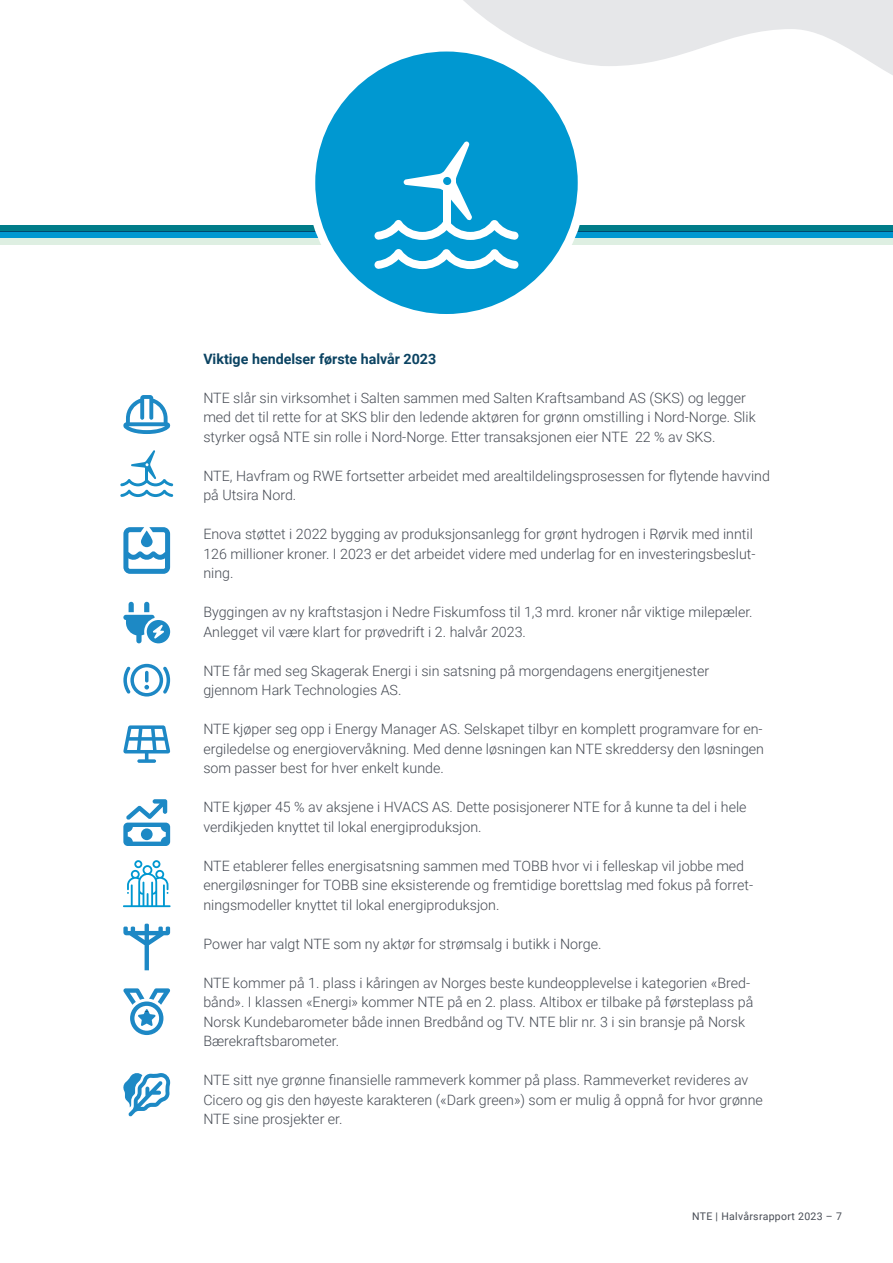
<style>
.page{position:relative;width:893px;height:1263px;background:#fff}
.page>*{position:absolute;margin:0;border:0;box-sizing:border-box;transform-origin:0 0}
.t1{font:300 14.25px/19.5px "Roboto";color:#464b54}
.t2{font:700 14.25px "Roboto";color:#0b4362}
.t3{font:10.5px "Roboto";letter-spacing:.03em;color:#464b54}
</style>
<div class="page">
<svg style="left:463px;top:0;width:430px;height:75px;fill:#e6e7e9"></svg>
<svg style="left:123px;top:860px;width:48px;height:47px"></svg>
<div style="left:0;top:232px;width:893px;height:6px;background:#0098d1"></div>
<div style="left:0;top:238px;width:893px;height:6px;background:#deefe2"></div>
<div style="left:0;top:225px;width:893px;height:7px;background:#007c89"></div>
<div style="left:307px;top:43px;width:279px;height:280px;background:#fff;border-radius:50%"></div>
<div style="left:315px;top:52px;width:263px;height:262px;background:#0098d1;border-radius:50%"></div>
<svg style="left:374px;top:141px;width:145px;height:128px"></svg>
<div style="left:443px;top:187px;width:8px;height:41px;background:#fff"></div>
<svg style="left:120px;top:450px;width:53px;height:47px"></svg>
<hr style="left:145px;top:467px;width:3px;height:15px;background:#168cc5">
<svg style="left:123px;top:664px;width:47px;height:32px"></svg>
<svg style="left:123px;top:988px;width:47px;height:47px"></svg>
<svg style="left:123px;top:725px;width:47px;height:38px"></svg>
<svg style="left:123px;top:527px;width:47px;height:47px"></svg>
<svg style="left:123px;top:924px;width:47px;height:46px"></svg>
<svg style="left:123px;top:395px;width:47px;height:39px"></svg>
<svg style="left:123px;top:1073px;width:47px;height:43px"></svg>
<svg style="left:123px;top:799px;width:47px;height:47px"></svg>
<svg style="left:123px;top:602px;width:47px;height:41px"></svg>
<p class="t2" style="left:203px;top:348px;width:234px">Viktige hendelser første halvår 2023</p>
<p class="t1" style="left:203px;top:387px;width:554px">NTE slår sin virksomhet i Salten sammen med Salten Kraftsamband AS (SKS) og legger med det til rette for at SKS blir den ledende aktøren for grønn omstilling i Nord-Norge. Slik styrker også NTE sin rolle i Nord-Norge. Etter transaksjonen eier NTE 22 % av SKS.</p>
<p class="t1" style="left:203px;top:465px;width:568px">NTE, Havfram og RWE fortsetter arbeidet med arealtildelingsprosessen for flytende havvind på Utsira Nord.</p>
<p class="t1" style="left:203px;top:524px;width:554px">Enova støttet i 2022 bygging av produksjonsanlegg for grønt hydrogen i Rørvik med inntil<br>126 millioner kroner. I 2023 er det arbeidet videre med underlag for en investeringsbeslut&shy;ning.</p>
<p class="t1" style="left:203px;top:602px;width:551px">Byggingen av ny kraftstasjon i Nedre Fiskumfoss til 1,3 mrd. kroner når viktige milepæler.<br>Anlegget vil være klart for prøvedrift i 2. halvår 2023.</p>
<p class="t1" style="left:203px;top:660px;width:507px">NTE får med seg Skagerak Energi i sin satsning på morgendagens energitjenester gjennom Hark Technologies AS.</p>
<p class="t1" style="left:203px;top:719px;width:562px;text-align:justify">NTE kjøper seg opp i Energy Manager AS. Selskapet tilbyr en komplett programvare for en&shy;ergiledelse og energiovervåkning. Med denne løsningen kan NTE skreddersy den løsningen som passer best for hver enkelt kunde.</p>
<p class="t1" style="left:203px;top:797px;width:545px">NTE kjøper 45 % av aksjene i HVACS AS. Dette posisjonerer NTE for å kunne ta del i hele verdikjeden knyttet til lokal energiproduksjon.</p>
<p class="t1" style="left:203px;top:855px;width:551px">NTE etablerer felles energisatsning sammen med TOBB hvor vi i felleskap vil jobbe med energiløsninger for TOBB sine eksisterende og fremtidige borettslag med fokus på forret&shy;ningsmodeller knyttet til lokal energiproduksjon.</p>
<p class="t1" style="left:203px;top:933px;width:400px">Power har valgt NTE som ny aktør for strømsalg i butikk i Norge.</p>
<p class="t1" style="left:203px;top:972px;width:551px">NTE kommer på 1. plass i kåringen av Norges beste kundeopplevelse i kategorien «Bred&shy;bånd». I klassen «Energi» kommer NTE på en 2. plass. Altibox er tilbake på førsteplass på Norsk Kundebarometer både innen Bredbånd og TV. NTE blir nr. 3 i sin bransje på Norsk Bærekraftsbarometer.</p>
<p class="t1" style="left:203px;top:1070px;width:561px">NTE sitt nye grønne finansielle rammeverk kommer på plass. Rammeverket revideres av<br>Cicero og gis den høyeste karakteren («Dark green») som er mulig å oppnå for hvor grønne<br>NTE sine prosjekter er.</p>
<p class="t3" style="left:692px;top:1209px;width:151px">NTE | Halvårsrapport 2023 – 7</p>
</div>
